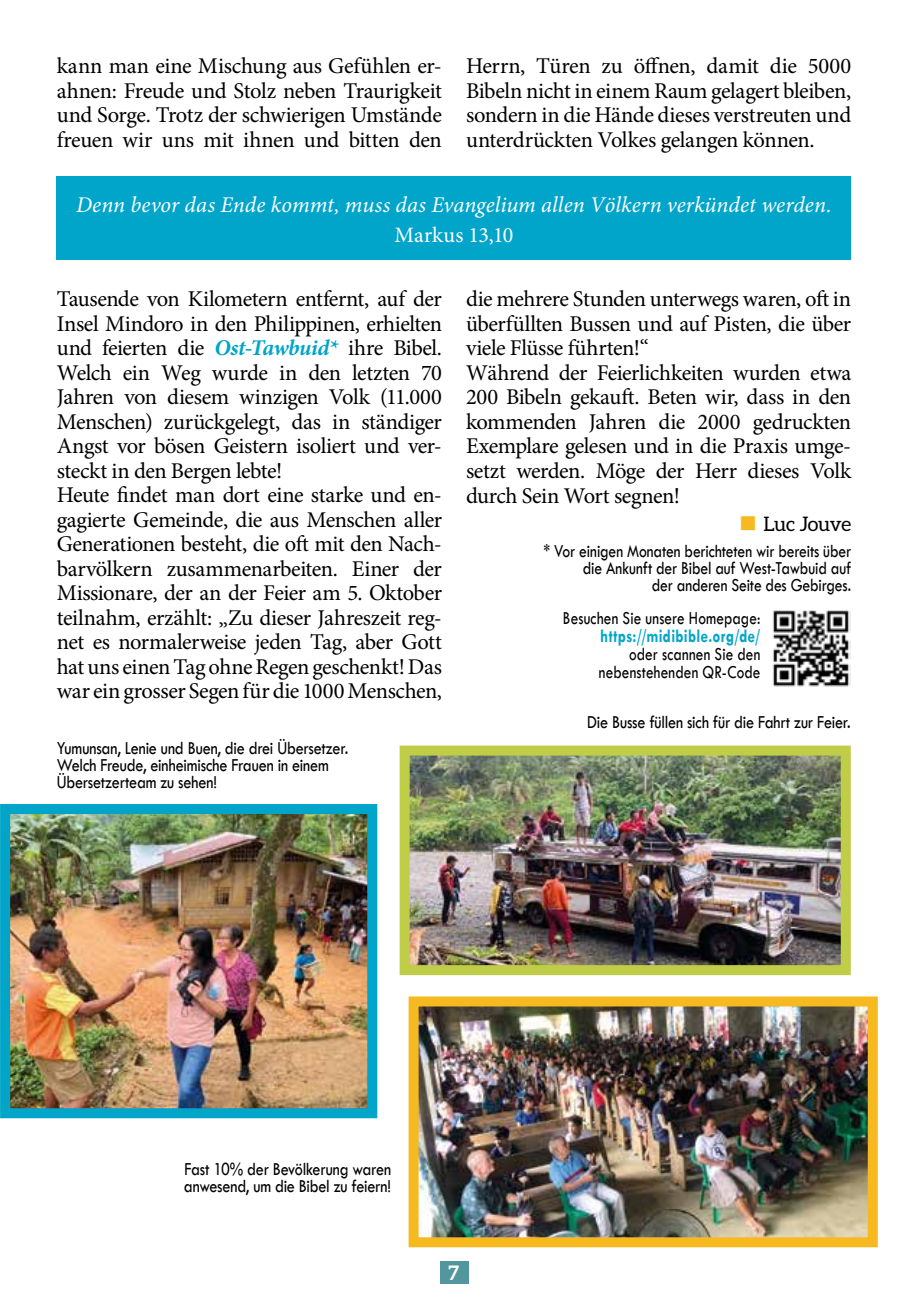
<style>
.page{position:relative;width:908px;height:1304px;background:#fff}
.page>*{position:absolute;margin:0;border:0;box-sizing:border-box;transform-origin:0 0}
.t1{font:22.4px/24.6px "Minion Pro";letter-spacing:-.025em;color:#000;text-align:justify}
.t2{font:italic 22.4px "Minion Pro";color:#fff}
.t3{font:22px "Minion Pro";color:#fff}
.t4{font:20px "Aleo";letter-spacing:-.015em;color:#000}
.t5{font:700 20px "Aleo";color:#fff}
.t6{font:19px/17px "Tw Cen";letter-spacing:-.01em;color:#000;scale:.85 1}
.t7{font:19px/17px "Tw Cen";letter-spacing:-.01em;color:#000;text-align:right;scale:.82 1}
.t8{font:19px/18px "Tw Cen";letter-spacing:.01em;color:#000;text-align:right;scale:.8 1}
.t9{font:700 19px "Tw Cen";letter-spacing:.02em;color:#00a5c9;scale:.8 1}
.s1{font-weight:700;font-style:italic;color:#00a5c9}
.s2{color:#f7b920}
</style>
<div class="page">
<div style="left:440px;top:1261px;width:28px;height:23px;background:#52979d"></div>
<div style="left:57px;top:177px;width:793px;height:83px;background:#00a5c9"></div>
<img style="left:410px;top:757px;width:429px;height:207px">
<div style="left:399px;top:746px;width:451px;height:229px;border:10px solid #c0cd46"></div>
<img style="left:419px;top:1007px;width:447px;height:229px">
<div style="left:408px;top:996px;width:469px;height:251px;border:10px solid #f7b920"></div>
<img style="left:11px;top:815px;width:355px;height:292px">
<div style="left:0;top:804px;width:377px;height:314px;border:10px solid #00a5c9"></div>
<img style="left:773px;top:610px;width:77px;height:77px">
<p class="t1" style="left:57px;top:54px;width:386px">kann man eine Mischung aus Gefühlen er&shy;ahnen: Freude und Stolz neben Traurigkeit und Sorge. Trotz der schwierigen Umstände freuen wir uns mit ihnen und bitten den</p>
<p class="t1" style="left:466px;top:54px;width:386px">Herrn, Türen zu öffnen, damit die 5000<br>Bibeln nicht in einem Raum gelagert bleiben, sondern in die Hände dieses verstreuten und unterdrückten Volkes gelangen können.</p>
<p class="t2" style="left:76px;top:190px;width:756px">Denn bevor das Ende kommt, muss das Evangelium allen Völkern verkündet werden.</p>
<p class="t3" style="left:394px;top:220px;width:120px">Markus 13,10</p>
<p class="t1" style="left:57px;top:287px;width:386px;text-align:left">Tausende von Kilometern entfernt, auf der Insel Mindoro in den Philippinen, erhielten und feierten die <span class="s1">Ost-Tawbuid*</span> ihre Bibel.<br>Welch ein Weg wurde in den letzten 70<br>Jahren von diesem winzigen Volk (11.000<br>Menschen) zurückgelegt, das in ständiger Angst vor bösen Geistern isoliert und ver&shy;steckt in den Bergen lebte!<br>Heute findet man dort eine starke und en&shy;gagierte Gemeinde, die aus Menschen aller Generationen besteht, die oft mit den Nach&shy;barvölkern zusammenarbeiten. Einer der Missionare, der an der Feier am 5. Oktober teilnahm, erzählt: „Zu dieser Jahreszeit reg&shy;net es normalerweise jeden Tag, aber Gott hat uns einen Tag ohne Regen geschenkt! Das war ein grosser Segen für die 1000 Menschen,</p>
<p class="t1" style="left:466px;top:287px;width:386px;text-align:left">die mehrere Stunden unterwegs waren, oft in überfüllten Bussen und auf Pisten, die über viele Flüsse führten!“<br>Während der Feierlichkeiten wurden etwa 200 Bibeln gekauft. Beten wir, dass in den kommenden Jahren die 2000 gedruckten Exemplare gelesen und in die Praxis umge&shy;setzt werden. Möge der Herr dieses Volk durch Sein Wort segnen!</p>
<p class="t4" style="left:738px;top:513px;width:114px"><span class="s2">■</span> Luc Jouve</p>
<p class="t7" style="left:543px;top:542px;width:376px">* Vor einigen Monaten berichteten wir bereits über die Ankunft der Bibel auf West-Tawbuid auf<br>der anderen Seite des Gebirges.</p>
<p class="t8" style="left:562px;top:609px;width:248px">Besuchen Sie unsere Homepage:</p>
<p class="t9" style="left:600px;top:625px;width:202px">https://midibible.org/de/</p>
<p class="t8" style="left:598px;top:645px;width:203px">oder scannen Sie den nebenstehenden QR-Code</p>
<p class="t6" style="left:57px;top:740px;width:344px">Yumunsan, Lenie und Buen, die drei Übersetzer.<br>Welch Freude, einheimische Frauen in einem<br>Übersetzerteam zu sehen!</p>
<p class="t6" style="left:587px;top:713px;width:311px">Die Busse füllen sich für die Fahrt zur Feier.</p>
<p class="t6" style="left:184px;top:1161px;width:245px">Fast 10% der Bevölkerung waren anwesend, um die Bibel zu feiern!</p>
<p class="t5" style="left:448px;top:1261px;width:12px">7</p>
</div>
